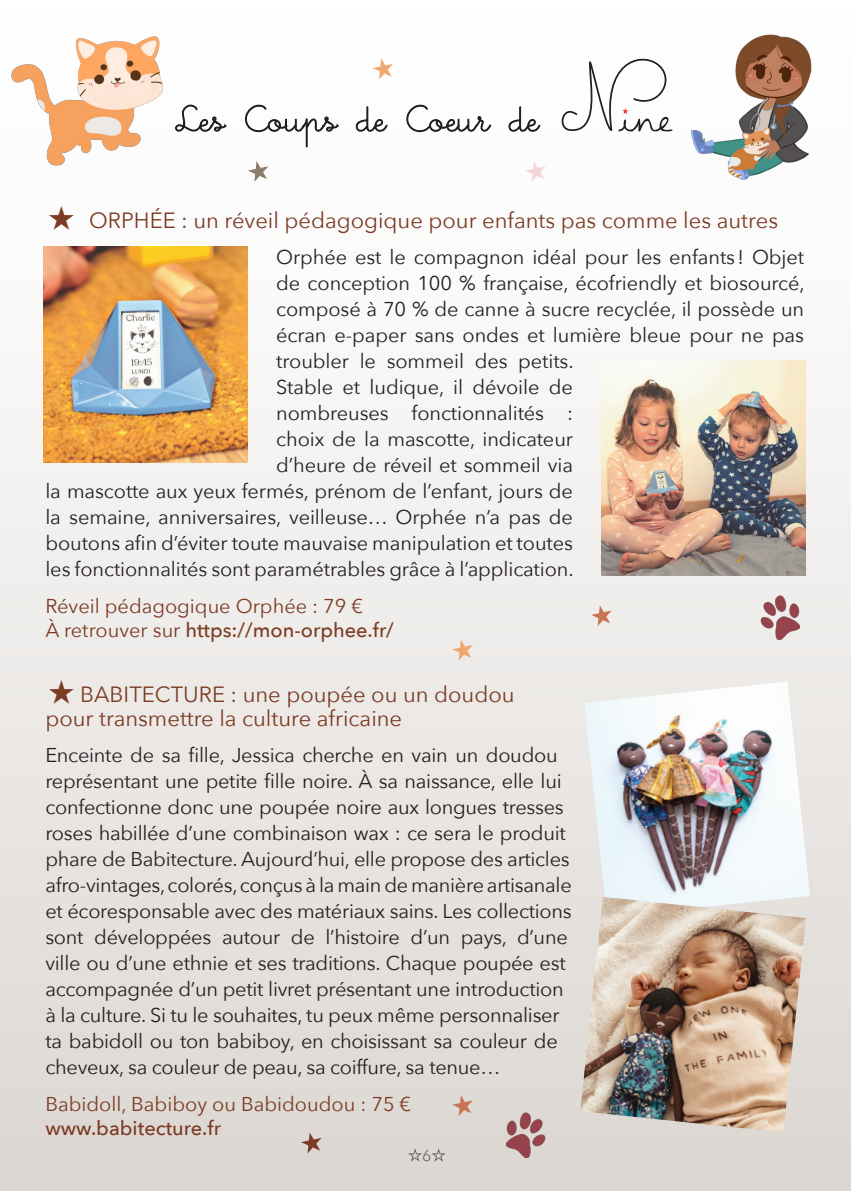
<style>
.page{position:relative;width:851px;height:1191px;background:#fff}
.page>*{position:absolute;margin:0;border:0;box-sizing:border-box;transform-origin:0 0}
.t1{font:22px "Avenir Next";color:#7c3b23}
.t2{font:20px/26px "Avenir Next";letter-spacing:-.015em;color:#231f20}
.t3{font:20px "Avenir Next";color:#7c3b23}
.t4{font:500 20px "Avenir Next";color:#7c3b23}
.Corps{font:16px "Avenir Next";color:#6b6b6e}
.s1{font-weight:400}
</style>
<div class="page">
<div style="left:0;top:0;width:850px;height:1191px;background:linear-gradient(to bottom,#fff,#dcd7d2)"></div>
<svg style="left:174px;top:104px;width:52px;height:28px"></svg>
<svg style="left:244px;top:104px;width:95px;height:44px"></svg>
<svg style="left:355px;top:106px;width:33px;height:26px"></svg>
<svg style="left:406px;top:104px;width:85px;height:28px"></svg>
<svg style="left:508px;top:106px;width:32px;height:26px"></svg>
<svg style="left:557px;top:53px;width:122px;height:82px"></svg>
<svg style="left:248px;top:161px;width:20px;height:21px"></svg>
<svg style="left:372px;top:58px;width:21px;height:21px"></svg>
<svg style="left:301px;top:1132px;width:20px;height:21px"></svg>
<svg style="left:408px;top:1148px;width:14px;height:13px"></svg>
<svg style="left:431px;top:1148px;width:14px;height:13px"></svg>
<svg style="left:452px;top:639px;width:20px;height:21px"></svg>
<svg style="left:525px;top:161px;width:20px;height:21px"></svg>
<svg style="left:591px;top:605px;width:20px;height:21px"></svg>
<svg style="left:452px;top:1095px;width:20px;height:21px"></svg>
<img style="left:44px;top:247px;width:204px;height:215px">
<img style="left:601px;top:360px;width:204px;height:215px">
<img style="left:584px;top:681px;width:225px;height:236px">
<img style="left:683px;top:26px;width:135px;height:160px">
<img style="left:8px;top:29px;width:157px;height:142px">
<img style="left:759px;top:593px;width:40px;height:46px">
<img style="left:506px;top:1111px;width:40px;height:46px">
<img style="left:580px;top:897px;width:225px;height:235px">
<svg style="left:49px;top:205px;width:25px;height:24px"></svg>
<svg style="left:49px;top:680px;width:25px;height:24px"></svg>
<p class="t1" style="left:89px;top:201px;width:690px">ORPHÉE : un réveil pédagogique pour enfants pas comme les autres</p>
<p class="t2" style="left:276px;top:243px;width:529px">Orphée est le compagnon idéal pour les enfants ! Objet</p>
<p class="t2" style="left:276px;top:269px;width:530px">de conception 100 % française, écofriendly et biosourcé,</p>
<p class="t2" style="left:276px;top:295px;width:529px">composé à 70 % de canne à sucre recyclée, il possède un</p>
<p class="t2" style="left:276px;top:321px;width:529px">écran e-paper sans ondes et lumière bleue pour ne pas</p>
<p class="t2" style="left:276px;top:347px;width:299px">troubler le sommeil des petits.</p>
<p class="t2" style="left:276px;top:373px;width:298px">Stable et ludique, il dévoile de</p>
<p class="t2" style="left:276px;top:399px;width:298px">nombreuses fonctionnalités :</p>
<p class="t2" style="left:276px;top:425px;width:298px">choix de la mascotte, indicateur</p>
<p class="t2" style="left:276px;top:451px;width:298px">d’heure de réveil et sommeil via</p>
<p class="t2" style="left:45px;top:477px;width:529px">la mascotte aux yeux fermés, prénom de l’enfant, jours de</p>
<p class="t2" style="left:45px;top:503px;width:529px">la semaine, anniversaires, veilleuse… Orphée n’a pas de</p>
<p class="t2" style="left:45px;top:529px;width:529px">boutons afin d’éviter toute mauvaise manipulation et toutes</p>
<p class="t2" style="left:45px;top:555px;width:529px">les fonctionnalités sont paramétrables grâce à l’application.</p>
<p class="t3" style="left:45px;top:589px;width:319px">Réveil pédagogique Orphée : 79 €</p>
<p class="t4" style="left:45px;top:612px;width:350px"><span class="s1">À retrouver sur</span> https://mon-orphee.fr/</p>
<p class="t1" style="left:80px;top:676px;width:436px">BABITECTURE : une poupée ou un doudou</p>
<p class="t1" style="left:45px;top:700px;width:358px">pour transmettre la culture africaine</p>
<p class="t2" style="left:45px;top:741px;width:528px">Enceinte de sa fille, Jessica cherche en vain un doudou représentant une petite fille noire. À sa naissance, elle lui confectionne donc une poupée noire aux longues tresses roses habillée d’une combinaison wax : ce sera le produit phare de Babitecture. Aujourd’hui, elle propose des articles afro-vintages,colorés,conçus à lamain de manière artisanale et écoresponsable avec des matériaux sains. Les collections sont développées autour de l’histoire d’un pays, d’une ville ou d’une ethnie et ses traditions. Chaque poupée est accompagnée d’un petit livret présentant une introduction à la culture. Si tu le souhaites, tu peux même personnaliser ta babidoll ou ton babiboy, en choisissant sa couleur de cheveux, sa couleur de peau, sa coiffure, sa tenue…</p>
<p class="t3" style="left:45px;top:1087px;width:367px">Babidoll, Babiboy ou Babidoudou : 75 €</p>
<p class="t4" style="left:45px;top:1111px;width:177px">www.babitecture.fr</p>
<p class="Corps" style="left:422px;top:1142px;width:11px">6</p>
</div>
